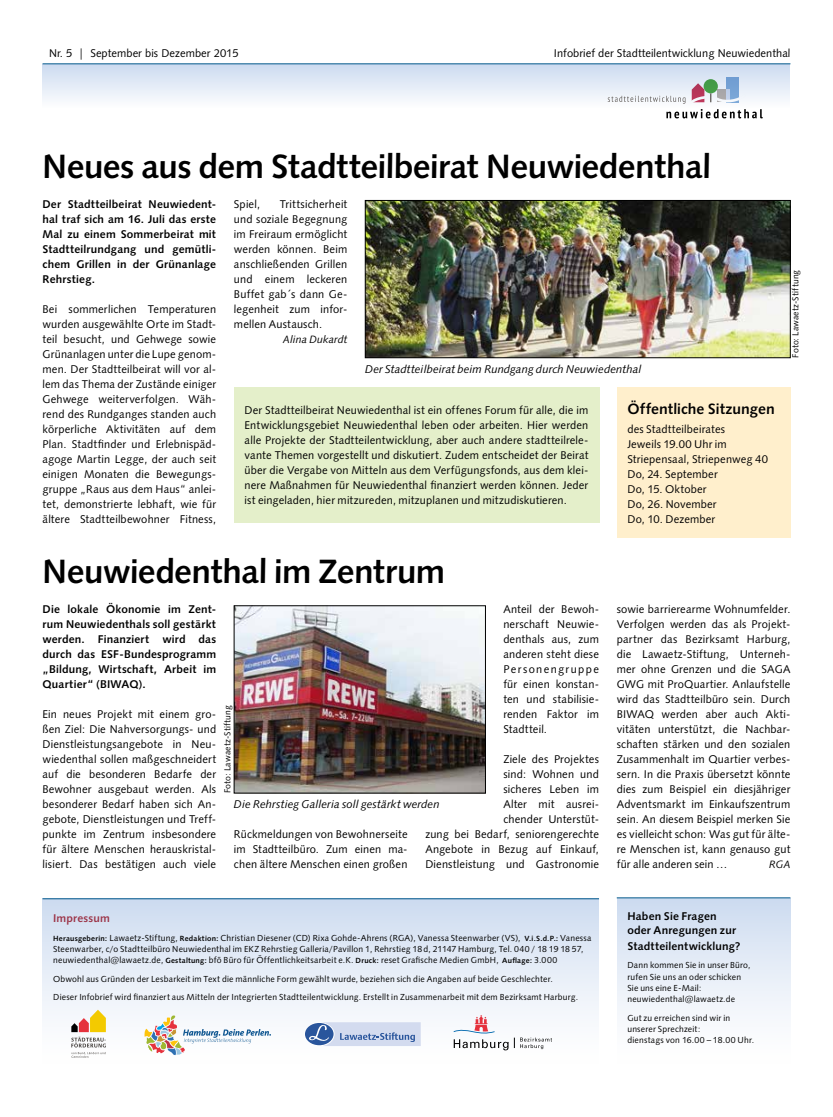
<style>
.page{position:relative;width:833px;height:1117px;background:#fff}
.page>*{position:absolute;margin:0;border:0;box-sizing:border-box;transform-origin:0 0}
.t1{font:33.75px "Humanist 531 BT Bold A";letter-spacing:-.02em;color:#000}
.t2{font:15px "Humanist 531 BT Bold A";color:#000}
.t3{font:11.25px/15px "Humanist 531 BT Roman A";letter-spacing:.01em;color:#000;text-align:justify}
.t4{font:11.25px/15px "Humanist 531 BT Bold A";letter-spacing:.01em;color:#000;text-align:justify}
.t5{font:italic 11.25px "Syntax";letter-spacing:.005em;color:#000}
.t6{font:11.25px "Humanist 531 BT Bold A";letter-spacing:.015em;color:#9c3549}
.t7{font:italic 10.62px "Syntax";letter-spacing:.01em;color:#000}
.t8{font:8.75px/11.2px "Humanist 531 BT Roman A";letter-spacing:.02em;color:#000}
.s1{font-family:"Humanist 531 BT Bold A";font-size:7.5px}
</style>
<div class="page">
<img style="left:367px;top:202px;width:421px;height:154px">
<div style="left:365px;top:200px;width:425px;height:158px;border:1px solid #000"></div>
<div style="left:43px;top:64px;width:747px;height:44px;background:linear-gradient(to bottom,#ccdaf0,#fcfdfe)"></div>
<hr style="left:43px;top:63px;width:747px;height:1px;background:#00588b">
<div style="left:726px;top:77px;width:12px;height:25px;background:#719ed2"></div>
<svg style="left:703px;top:79px;width:15px;height:14px"></svg>
<svg style="left:607px;top:83px;width:155px;height:35px"></svg>
<div style="left:43px;top:898px;width:556px;height:165px;background:linear-gradient(to bottom,#cfddf0,#fff)"></div>
<svg style="left:144px;top:1015px;width:127px;height:39px"></svg>
<svg style="left:71px;top:1009px;width:35px;height:48px"></svg>
<svg style="left:304px;top:1021px;width:117px;height:24px;background:#b0bfdd"></svg>
<hr style="left:43px;top:898px;width:556px;height:1px;background:#00588b">
<svg style="left:454px;top:1039px;width:54px;height:11px"></svg>
<svg style="left:454px;top:1014px;width:40px;height:19px"></svg>
<svg style="left:514px;top:1037px;width:38px;height:11px"></svg>
<div style="left:617px;top:898px;width:173px;height:165px;background:linear-gradient(to bottom,#cedcf0,#fff)"></div>
<hr style="left:617px;top:897px;width:173px;height:1px;background:#00588b">
<div style="left:234px;top:388px;width:365px;height:135px;background:#e4efca"></div>
<div style="left:617px;top:388px;width:173px;height:150px;background:#ffefcc"></div>
<img style="left:236px;top:607px;width:247px;height:184px">
<p class="t3" style="left:49px;top:45px;width:191px">Nr. 5 | September bis Dezember 2015</p>
<p class="t3" style="left:554px;top:45px;width:238px">Infobrief der Stadtteilentwicklung Neuwiedenthal</p>
<h1 class="t1" style="left:43px;top:145px;width:670px">Neues aus dem Stadtteilbeirat Neuwiedenthal</h1>
<p class="t4" style="left:43px;top:196px;width:175px">Der Stadtteilbeirat Neuwiedent&shy;hal traf sich am 16. Juli das erste Mal zu einem Sommerbeirat mit Stadtteilrundgang und gemütli&shy;chem Grillen in der Grünanlage Rehrstieg.</p>
<p class="t3" style="left:43px;top:301px;width:175px">Bei sommerlichen Temperaturen wurden ausgewählte Orte im Stadt&shy;teil besucht, und Gehwege sowie Grünanlagen unter die Lupe genom&shy;men. Der Stadtteilbeirat will vor al&shy;lem das Thema der Zustände einiger Gehwege weiterverfolgen. Wäh&shy;rend des Rundganges standen auch körperliche Aktivitäten auf dem Plan. Stadtfinder und Erlebnispäd&shy;agoge Martin Legge, der auch seit einigen Monaten die Bewegungs&shy;gruppe „Raus aus dem Haus“ anlei&shy;tet, demonstrierte lebhaft, wie für ältere Stadtteilbewohner Fitness,</p>
<p class="t3" style="left:234px;top:196px;width:28px">Spiel,</p>
<p class="t3" style="left:234px;top:196px;width:115px;text-indent:46px">Trittsicherheit und soziale Begegnung im Freiraum ermöglicht werden können. Beim anschließenden Grillen und einem leckeren Buffet gab´s dann Ge&shy;legenheit zum infor&shy;mellen Austausch.</p>
<p class="t7" style="left:283px;top:333px;width:66px">Alina Dukardt</p>
<p class="t5" style="left:365px;top:362px;width:278px">Der Stadtteilbeirat beim Rundgang durch Neuwiedenthal</p>
<p class="t3" style="left:244px;top:402px;width:345px">Der Stadtteilbeirat Neuwiedenthal ist ein offenes Forum für alle, die im Entwicklungsgebiet Neuwiedenthal leben oder arbeiten. Hier werden alle Projekte der Stadtteilentwicklung, aber auch andere stadtteilrele&shy;vante Themen vorgestellt und diskutiert. Zudem entscheidet der Beirat über die Vergabe von Mitteln aus dem Verfügungsfonds, aus dem klei&shy;nere Maßnahmen für Neuwiedenthal finanziert werden können. Jeder ist eingeladen, hier mitzureden, mitzuplanen und mitzudiskutieren.</p>
<h2 class="t2" style="left:627px;top:399px;width:149px">Öffentliche Sitzungen</h2>
<p class="t3" style="left:627px;top:421px;width:142px;text-align:left">des Stadtteilbeirates<br>Jeweils 19.00 Uhr im<br>Striepensaal, Striepenweg 40<br>Do, 24. September<br>Do, 15. Oktober<br>Do, 26. November<br>Do, 10. Dezember</p>
<h1 class="t1" style="left:43px;top:550px;width:404px">Neuwiedenthal im Zentrum</h1>
<p class="t8" style="left:789px;top:358px;width:90px;rotate:-90deg">Foto: Lawaetz-Stiftung</p>
<p class="t4" style="left:43px;top:601px;width:175px">Die lokale Ökonomie im Zent&shy;rum Neuwiedenthals soll gestärkt werden. Finanziert wird das durch das ESF-Bundesprogramm „Bildung, Wirtschaft, Arbeit im Quartier“ (BIWAQ).</p>
<p class="t3" style="left:43px;top:706px;width:175px">Ein neues Projekt mit einem gro&shy;ßen Ziel: Die Nahversorgungs- und Dienstleistungsangebote in Neu&shy;wiedenthal sollen maßgeschneidert auf die besonderen Bedarfe der Bewohner ausgebaut werden. Als besonderer Bedarf haben sich An&shy;gebote, Dienstleistungen und Treff&shy;punkte im Zentrum insbesondere für ältere Menschen herauskristal&shy;lisiert. Das bestätigen auch viele</p>
<p class="t3" style="left:503px;top:601px;width:97px">Anteil der Bewoh&shy;nerschaft Neuwie&shy;denthals aus, zum anderen steht diese Personengruppe für einen konstan&shy;ten und stabilisie&shy;renden Faktor im Stadtteil.</p>
<p class="t3" style="left:425px;top:751px;width:175px;text-align:right">Ziele des Projektes<br>sind: Wohnen und<br>sicheres Leben im<br>Alter mit ausrei-<br>chender Unterstüt-<br>zung bei Bedarf, seniorengerechte<br>Angebote in Bezug auf Einkauf,<br>Dienstleistung und Gastronomie</p>
<p class="t8" style="left:222px;top:793px;width:90px;rotate:-90deg">Foto: Lawaetz-Stiftung</p>
<p class="t5" style="left:234px;top:797px;width:207px">Die Rehrstieg Galleria soll gestärkt werden</p>
<p class="t3" style="left:234px;top:826px;width:175px">Rückmeldungen von Bewohnerseite im Stadtteilbüro. Zum einen ma&shy;chen ältere Menschen einen großen</p>
<p class="t6" style="left:53px;top:911px;width:58px">Impressum</p>
<p class="t8" style="left:53px;top:931px;width:540px"><span class="s1">Herausgeberin:</span> Lawaetz-Stiftung, <span class="s1">Redaktion:</span> Christian Diesener (CD) Rixa Gohde-Ahrens (RGA), Vanessa Steenwarber (VS), <span class="s1">V.i.S.d.P.:</span> Vanessa<br>Steenwarber, c/o Stadtteilbüro Neuwiedenthal im EKZ Rehrstieg Galleria/Pavillon 1, Rehrstieg 18d, 21147 Hamburg, Tel. 040 / 18 19 18 57, neuwiedenthal@lawaetz.de, <span class="s1">Gestaltung:</span> bfö Büro für Öffentlichkeitsarbeit e.K. <span class="s1">Druck:</span> reset Grafische Medien GmbH, <span class="s1">Auflage:</span> 3.000</p>
<p class="t8" style="left:53px;top:968px;width:526px;line-height:18.4px">Obwohl aus Gründen der Lesbarkeit im Text die männliche Form gewählt wurde, beziehen sich die Angaben auf beide Geschlechter.<br>Dieser Infobrief wird finanziert aus Mitteln der Integrierten Stadtteilentwicklung. Erstellt in Zusammenarbeit mit dem Bezirksamt Harburg.</p>
<p class="t3" style="left:617px;top:601px;width:175px">sowie barrierearme Wohnumfelder.<br>Verfolgen werden das als Projekt&shy;partner das Bezirksamt Harburg, die Lawaetz-Stiftung, Unterneh&shy;mer ohne Grenzen und die SAGA GWG mit ProQuartier. Anlaufstelle wird das Stadtteilbüro sein. Durch BIWAQ werden aber auch Akti&shy;vitäten unterstützt, die Nachbar&shy;schaften stärken und den sozialen Zusammenhalt im Quartier verbes&shy;sern. In die Praxis übersetzt könnte dies zum Beispiel ein diesjähriger Adventsmarkt im Einkaufszentrum sein. An diesem Beispiel merken Sie es vielleicht schon: Was gut für älte&shy;re Menschen ist, kann genauso gut für alle anderen sein …</p>
<p class="t7" style="left:769px;top:858px;width:23px">RGA</p>
<p class="t4" style="left:627px;top:909px;width:110px;line-height:13.8px">Haben Sie Fragen oder Anregungen zur</p>
<p class="t4" style="left:627px;top:938px;width:115px">Stadtteilentwicklung?</p>
<p class="t8" style="left:627px;top:959px;width:125px">Dann kommen Sie in unser Büro, rufen Sie uns an oder schicken<br>Sie uns eine E-Mail: neuwiedenthal@lawaetz.de</p>
<p class="t8" style="left:627px;top:1011px;width:128px">Gut zu erreichen sind wir in unserer Sprechzeit:<br>dienstags von 16.00 – 18.00 Uhr.</p>
</div>
